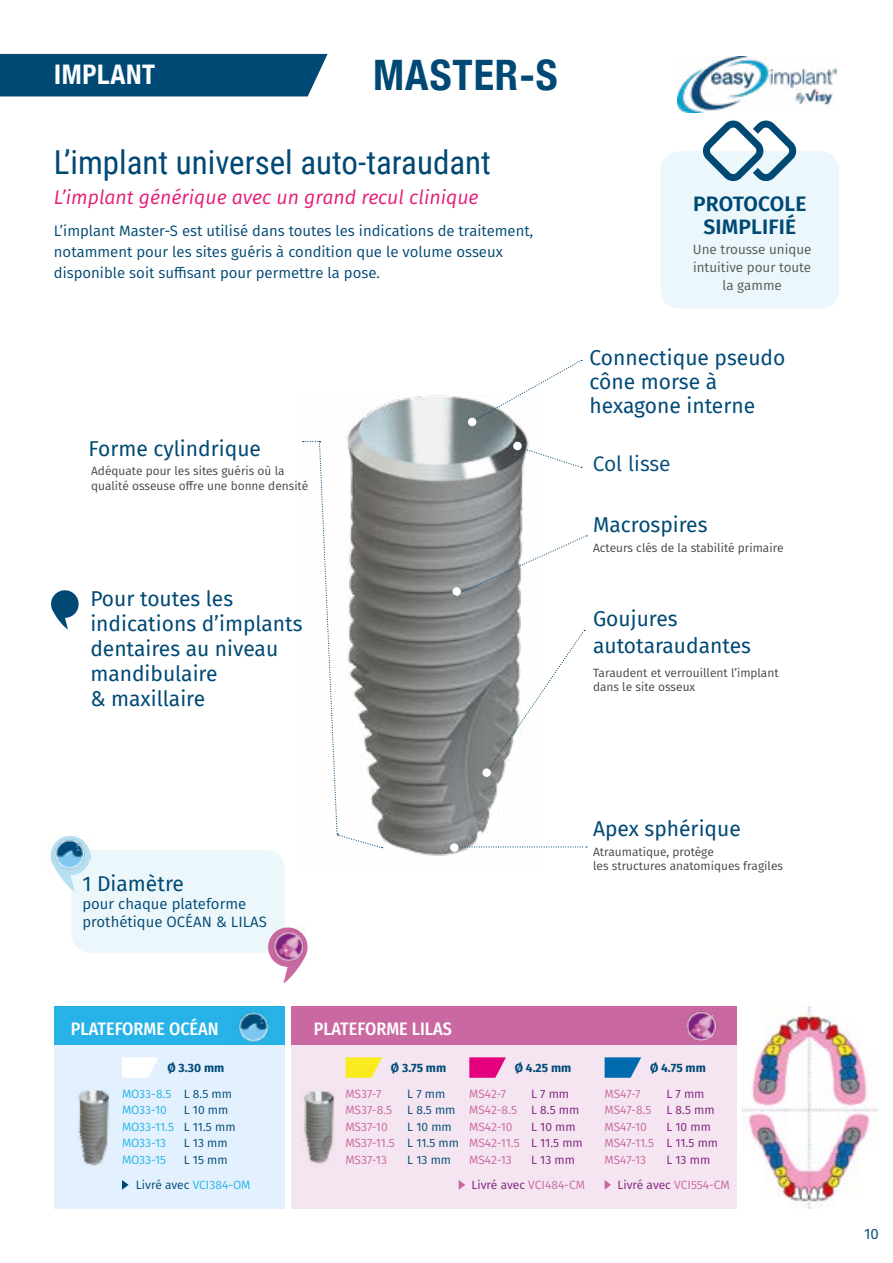
<style>
.page{position:relative;width:893px;height:1263px;background:#fff}
.page>*{position:absolute;margin:0;border:0;box-sizing:border-box;transform-origin:0 0}
.t1{font:700 condensed 42px "Helvetica Neue";letter-spacing:.025em;color:#004975}
.t2{font:33px "Roboto Condensed";color:#004975}
.t3{font:700 condensed 27px "Helvetica Neue";letter-spacing:.025em;color:#fff}
.t4{font:21px/25.2px "Fira Sans";color:#004975}
.t5{font:21px/24px "Fira Sans";color:#004a78}
.t6{font:600 21px/22.5px "Fira Sans";letter-spacing:.01em;color:#004975;text-align:center}
.t7{font:21px "Fira Sans";color:#004975}
.t8{font:italic 19.5px "Fira Sans";color:#e41d78}
.t9{font:500 18px "Fira Sans Condensed";color:#fff}
.t10{font:15px/21px "Fira Sans";color:#004975}
.t11{font:13.5px/18px "Fira Sans";color:#575756;text-align:center}
.t12{font:12px/14.4px "Fira Sans";color:#424548}
.t13{font:12px/16.5px "Fira Sans";letter-spacing:-.01em;color:#ca69a1}
.t14{font:12px/16.5px "Fira Sans";color:#004975}
.t15{font:12px/16.5px "Fira Sans";color:#7f217f}
.t16{font:12px/16.5px "Fira Sans";letter-spacing:-.01em;color:#27b3e8}
.t17{font:12px "Fira Sans";color:#7e217f}
.t18{font:700 12px "Fira Sans";color:#004a78}
.s1{color:#27b3e8}
.s2{color:#ca69a1}
</style>
<div class="page">
<img style="left:302px;top:395px;width:242px;height:461px">
<div style="left:54px;top:1007px;width:231px;height:38px;background:#27b3e8"></div>
<div style="left:291px;top:1007px;width:446px;height:38px;background:#ca69a1"></div>
<div style="left:54px;top:1045px;width:231px;height:164px;background:#e2f1fd"></div>
<div style="left:291px;top:1045px;width:446px;height:164px;background:#f4e5f0"></div>
<img style="left:78px;top:1090px;width:32px;height:75px">
<img style="left:300px;top:1091px;width:34px;height:73px">
<svg style="left:122px;top:1057px;width:36px;height:21px"></svg>
<svg style="left:469px;top:1057px;width:37px;height:21px"></svg>
<svg style="left:346px;top:1057px;width:36px;height:21px"></svg>
<svg style="left:605px;top:1057px;width:36px;height:21px"></svg>
<svg style="left:459px;top:1180px;width:6px;height:10px"></svg>
<svg style="left:122px;top:1180px;width:7px;height:10px"></svg>
<svg style="left:605px;top:1180px;width:6px;height:10px"></svg>
<svg style="left:454px;top:535px;width:133px;height:61px"></svg>
<svg style="left:486px;top:630px;width:99px;height:144px"></svg>
<div style="left:482px;top:768px;width:9px;height:9px;background:#fff;border-radius:50%"></div>
<div style="left:452px;top:587px;width:9px;height:9px;background:#fff;border-radius:50%"></div>
<svg style="left:51px;top:590px;width:28px;height:39px"></svg>
<svg style="left:459px;top:846px;width:128px;height:1px"></svg>
<svg style="left:303px;top:441px;width:80px;height:408px"></svg>
<div style="left:450px;top:843px;width:9px;height:9px;background:#fff;border-radius:50%"></div>
<img style="left:233px;top:1012px;width:36px;height:31px">
<div style="left:72px;top:850px;width:213px;height:103px;background:#ecf7fb;border-radius:18px"></div>
<svg style="left:268px;top:934px;width:40px;height:49px"></svg>
<img style="left:273px;top:927px;width:33px;height:37px">
<svg style="left:59px;top:875px;width:16px;height:17px"></svg>
<img style="left:50px;top:836px;width:40px;height:39px">
<div style="left:660px;top:151px;width:179px;height:158px;background:#ecf7fb;border-radius:18px"></div>
<svg style="left:702px;top:120px;width:95px;height:62px"></svg>
<svg style="left:518px;top:446px;width:64px;height:22px"></svg>
<div style="left:513px;top:442px;width:9px;height:8px;background:#fff;border-radius:50%"></div>
<svg style="left:472px;top:360px;width:110px;height:62px"></svg>
<div style="left:468px;top:418px;width:8px;height:8px;background:#fff;border-radius:50%"></div>
<img style="left:686px;top:1009px;width:31px;height:32px">
<div style="left:0;top:54px;width:328px;height:42px;background:#004975"></div>
<img style="left:677px;top:56px;width:159px;height:57px">
<img style="left:742px;top:1007px;width:136px;height:201px">
<h3 class="t3" style="left:54px;top:52px;width:102px">IMPLANT</h3>
<h1 class="t1" style="left:373px;top:41px;width:186px">MASTER-S</h1>
<h2 class="t2" style="left:54px;top:139px;width:438px">L’implant universel auto-taraudant</h2>
<h3 class="t8" style="left:54px;top:182px;width:426px">L’implant générique avec un grand recul clinique</h3>
<p class="t10" style="left:54px;top:220px;width:481px">L’implant Master-S est utilisé dans toutes les indications de traitement, notamment pour les sites guéris à condition que le volume osseux disponible soit suffisant pour permettre la pose.</p>
<h3 class="t4" style="left:88px;top:435px;width:174px">Forme cylindrique</h3>
<p class="t12" style="left:91px;top:464px;width:219px">Adéquate pour les sites guéris où la qualité osseuse offre une bonne densité</p>
<h3 class="t4" style="left:90px;top:585px;width:214px">Pour toutes les indications d’implants dentaires au niveau mandibulaire<br>&amp; maxillaire</h3>
<h3 class="t6" style="left:693px;top:191px;width:115px">PROTOCOLE<br>SIMPLIFIÉ</h3>
<p class="t11" style="left:693px;top:240px;width:120px">Une trousse unique intuitive pour toute la gamme</p>
<h3 class="t5" style="left:590px;top:345px;width:197px">Connectique pseudo cône morse à hexagone interne</h3>
<h3 class="t7" style="left:593px;top:448px;width:79px">Col lisse</h3>
<h3 class="t4" style="left:593px;top:511px;width:116px">Macrospires</h3>
<p class="t12" style="left:593px;top:540px;width:192px">Acteurs clés de la stabilité primaire</p>
<h3 class="t4" style="left:593px;top:604px;width:159px;line-height:27px">Goujures autotaraudantes</h3>
<p class="t12" style="left:593px;top:665px;width:187px">Taraudent et verrouillent l’implant dans le site osseux</p>
<h3 class="t4" style="left:82px;top:871px;width:103px">1 Diamètre</h3>
<p class="t10" style="left:82px;top:895px;width:186px;line-height:18px">pour chaque plateforme prothétique OCÉAN &amp; LILAS</p>
<p class="t9" style="left:71px;top:1014px;width:149px">PLATEFORME OCÉAN</p>
<p class="t9" style="left:314px;top:1014px;width:140px">PLATEFORME LILAS</p>
<h3 class="t4" style="left:593px;top:815px;width:149px">Apex sphérique</h3>
<p class="t12" style="left:593px;top:844px;width:192px">Atraumatique, protège<br>les structures anatomiques fragiles</p>
<p class="t18" style="left:167px;top:1057px;width:58px">Ø 3.30 mm</p>
<p class="t18" style="left:391px;top:1057px;width:57px">Ø 3.75 mm</p>
<p class="t18" style="left:515px;top:1057px;width:58px">Ø 4.25 mm</p>
<p class="t18" style="left:650px;top:1057px;width:57px">Ø 4.75 mm</p>
<p class="t16" style="left:122px;top:1085px;width:54px">MO33-8.5<br>MO33-10<br>MO33-11.5<br>MO33-13<br>MO33-15</p>
<p class="t14" style="left:184px;top:1085px;width:53px">L 8.5 mm<br>L 10 mm<br>L 11.5 mm<br>L 13 mm<br>L 15 mm</p>
<p class="t13" style="left:469px;top:1085px;width:52px">MS42-7<br>MS42-8.5<br>MS42-10<br>MS42-11.5<br>MS42-13</p>
<p class="t15" style="left:531px;top:1085px;width:53px">L 7 mm<br>L 8.5 mm<br>L 10 mm<br>L 11.5 mm<br>L 13 mm</p>
<p class="t13" style="left:345px;top:1085px;width:51px">MS37-7<br>MS37-8.5<br>MS37-10<br>MS37-11.5<br>MS37-13</p>
<p class="t14" style="left:407px;top:1085px;width:53px">L 7 mm<br>L 8.5 mm<br>L 10 mm<br>L 11.5 mm<br>L 13 mm</p>
<p class="t13" style="left:605px;top:1085px;width:51px">MS47-7<br>MS47-8.5<br>MS47-10<br>MS47-11.5<br>MS47-13</p>
<p class="t15" style="left:666px;top:1085px;width:53px">L 7 mm<br>L 8.5 mm<br>L 10 mm<br>L 11.5 mm<br>L 13 mm</p>
<p class="t14" style="left:136px;top:1177px;width:116px">Livré avec <span class="s1">VCI384-OM</span></p>
<p class="t17" style="left:472px;top:1176px;width:115px">Livré avec <span class="s2">VCI484-CM</span></p>
<p class="t17" style="left:617px;top:1176px;width:114px">Livré avec <span class="s2">VCI554-CM</span></p>
<p class="t10" style="left:864px;top:1223px;width:16px">10</p>
</div>
